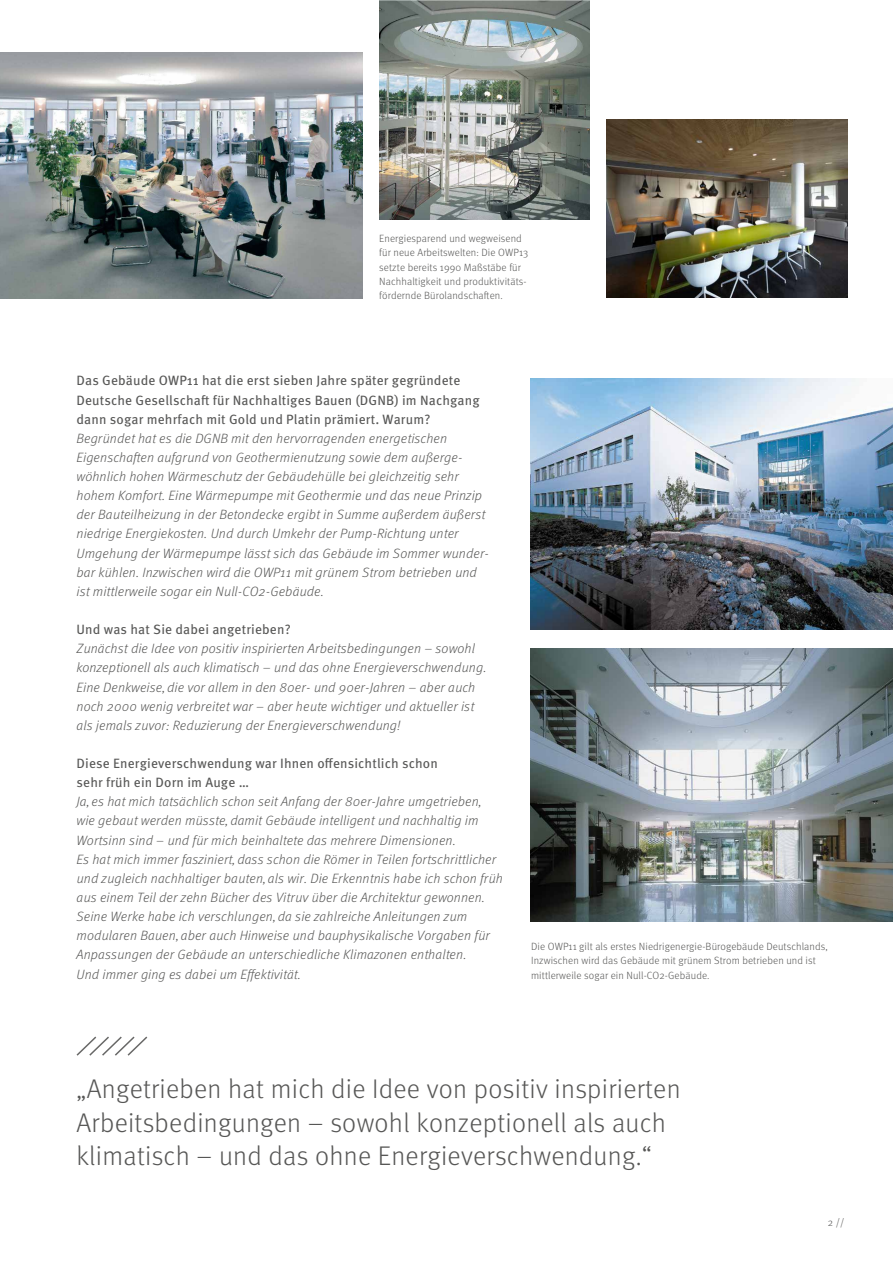
<style>
.page{position:relative;width:893px;height:1263px;background:#fff}
.page>*{position:absolute;margin:0;border:0;box-sizing:border-box;transform-origin:0 0}
.t1{font:300 27px/33.5px "Meta OT";letter-spacing:.01em;color:#575756}
.t2{font:italic 300 13.5px/19.2px "Meta OT";letter-spacing:.01em;color:#575756}
.t3{font:13.5px/19.2px "Meta OT";letter-spacing:.01em;color:#575756}
.t4{font:300 10.5px/14.4px "Meta OT";letter-spacing:.01em;color:#575756}
</style>
<div class="page">
<img style="left:531px;top:378px;width:362px;height:251px">
<img style="left:531px;top:648px;width:362px;height:274px">
<svg style="left:76px;top:1036px;width:72px;height:20px"></svg>
<img style="left:0;top:52px;width:362px;height:246px">
<img style="left:379px;top:0;width:210px;height:220px">
<img style="left:606px;top:120px;width:241px;height:178px">
<p class="t4" style="left:379px;top:231px;width:150px">Energiesparend und wegweisend für neue Arbeitswelten: Die OWP13 setzte bereits 1990 Maßstäbe für Nachhaltigkeit und produktivitäts&shy;fördernde Bürolandschaften.</p>
<p class="t3" style="left:77px;top:371px;width:405px">Das Gebäude OWP11 hat die erst sieben Jahre später gegründete<br>Deutsche Gesellschaft für Nachhaltiges Bauen (DGNB) im Nachgang dann sogar mehrfach mit Gold und Platin prämiert. Warum?</p>
<p class="t2" style="left:77px;top:429px;width:414px">Begründet hat es die DGNB mit den hervorragenden energetischen Eigenschaften aufgrund von Geothermienutzung sowie dem außerge&shy;wöhnlich hohen Wärmeschutz der Gebäudehülle bei gleichzeitig sehr hohem Komfort. Eine Wärmepumpe mit Geothermie und das neue Prinzip der Bauteilheizung in der Betondecke ergibt in Summe außerdem äußerst niedrige Energiekosten. Und durch Umkehr der Pump-Richtung unter Umgehung der Wärmepumpe lässt sich das Gebäude im Sommer wunder&shy;bar kühlen. Inzwischen wird die OWP11 mit grünem Strom betrieben und ist mittlerweile sogar ein Null-CO2-Gebäude.</p>
<p class="t3" style="left:77px;top:620px;width:216px">Und was hat Sie dabei angetrieben?</p>
<p class="t2" style="left:77px;top:639px;width:411px">Zunächst die Idee von positiv inspirierten Arbeitsbedingungen – sowohl konzeptionell als auch klimatisch – und das ohne Energieverschwendung.<br>Eine Denkweise, die vor allem in den 80er- und 90er-Jahren – aber auch noch 2000 wenig verbreitet war – aber heute wichtiger und aktueller ist als jemals zuvor: Reduzierung der Energieverschwendung!</p>
<p class="t3" style="left:77px;top:754px;width:363px">Diese Energieverschwendung war Ihnen offensichtlich schon sehr früh ein Dorn im Auge …</p>
<p class="t2" style="left:77px;top:792px;width:428px">Ja, es hat mich tatsächlich schon seit Anfang der 80er-Jahre umgetrieben,<br>wie gebaut werden müsste, damit Gebäude intelligent und nachhaltig im Wortsinn sind – und für mich beinhaltete das mehrere Dimensionen.<br>Es hat mich immer fasziniert, dass schon die Römer in Teilen fortschrittlicher und zugleich nachhaltiger bauten, als wir. Die Erkenntnis habe ich schon früh aus einem Teil der zehn Bücher des Vitruv über die Architektur gewonnen.<br>Seine Werke habe ich verschlungen, da sie zahlreiche Anleitungen zum modularen Bauen, aber auch Hinweise und bauphysikalische Vorgaben für Anpassungen der Gebäude an unterschiedliche Klimazonen enthalten.<br>Und immer ging es dabei um Effektivität.</p>
<p class="t4" style="left:531px;top:939px;width:298px">Die OWP11 gilt als erstes Niedrigenergie-Bürogebäude Deutschlands,<br>Inzwischen wird das Gebäude mit grünem Strom betrieben und ist mittlerweile sogar ein Null-CO2-Gebäude.</p>
<h1 class="t1" style="left:77px;top:1073px;width:606px">„Angetrieben hat mich die Idee von positiv inspirierten<br>Arbeitsbedingungen – sowohl konzeptionell als auch klimatisch – und das ohne Energieverschwendung.“</h1>
<p class="t4" style="left:828px;top:1215px;width:18px">2 //</p>
</div>
